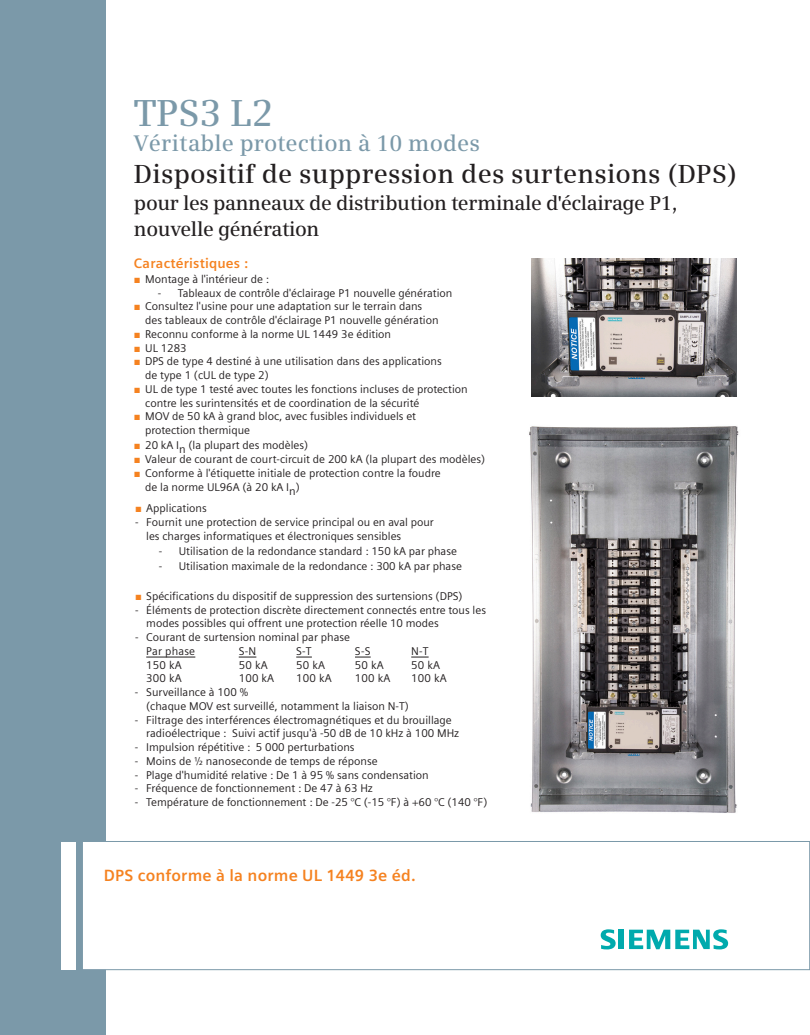
<style>
.page{position:relative;width:810px;height:1035px;background:#fff}
.page>*{position:absolute;margin:0;border:0;box-sizing:border-box;transform-origin:0 0}
.t1{font:600 37.5px "Siemens Serif OT";letter-spacing:-.005em;color:#7b99a9}
.t2{font:600 26.25px "Siemens Serif";letter-spacing:.005em;color:#231f20}
.t3{font:600 22.5px "Siemens Serif OT";letter-spacing:.005em;color:#7b99a9}
.t4{font:600 20px/26.2px "Siemens Serif OT";letter-spacing:-.02em;color:#231f20}
.t5{font:700 16.25px "Siemens Sans OT";letter-spacing:.01em;color:#f58220}
.t6{font:700 13.75px "Siemens Sans OT";letter-spacing:.015em;color:#f58220}
.t7{font:11.25px/13.8px "Siemens Sans OT";color:#231f20}
.s1{font-family:"Arial";color:#f58220}
</style>
<div class="page">
<div style="left:0;top:0;width:106px;height:1035px;background:#7b99a9"></div>
<div style="left:61px;top:842px;width:15px;height:127px;background:#fff"></div>
<svg style="left:83px;top:841px;width:727px;height:129px"></svg>
<svg style="left:601px;top:929px;width:15px;height:20px"></svg>
<div style="left:619px;top:930px;width:5px;height:19px;background:#00aaad"></div>
<svg style="left:629px;top:929px;width:99px;height:20px"></svg>
<hr style="left:146px;top:657px;width:49px;height:1px;background:#231f20">
<svg style="left:239px;top:657px;width:17px;height:1px"></svg>
<svg style="left:296px;top:657px;width:16px;height:1px"></svg>
<svg style="left:355px;top:657px;width:16px;height:1px"></svg>
<svg style="left:411px;top:657px;width:18px;height:1px"></svg>
<img style="left:531px;top:258px;width:206px;height:138px">
<img style="left:529px;top:426px;width:210px;height:387px">
<h1 class="t1" style="left:134px;top:91px;width:141px">TPS3 L2</h1>
<h3 class="t3" style="left:134px;top:130px;width:348px">Véritable protection à 10 modes</h3>
<h2 class="t2" style="left:134px;top:159px;width:605px">Dispositif de suppression des surtensions (DPS)</h2>
<h3 class="t4" style="left:134px;top:189px;width:545px">pour les panneaux de distribution terminale d'éclairage P1, nouvelle génération</h3>
<p class="t6" style="left:134px;top:255px;width:116px">Caractéristiques :</p>
<p class="t7" style="left:134px;top:272px;width:137px"><span class="s1">■</span> Montage à l'intérieur de :</p>
<p class="t7" style="left:158px;top:286px;width:296px">- Tableaux de contrôle d'éclairage P1 nouvelle génération</p>
<p class="t7" style="left:145px;top:300px;width:295px;text-indent:-11px"><span class="s1">■</span> Consultez l'usine pour une adaptation sur le terrain dans des tableaux de contrôle d'éclairage P1 nouvelle génération</p>
<p class="t7" style="left:134px;top:327px;width:259px"><span class="s1">■</span> Reconnu conforme à la norme UL 1449 3e édition</p>
<p class="t7" style="left:134px;top:341px;width:54px"><span class="s1">■</span> UL 1283</p>
<p class="t7" style="left:145px;top:355px;width:298px;text-indent:-11px"><span class="s1">■</span> DPS de type 4 destiné à une utilisation dans des applications de type 1 (cUL de type 2)</p>
<p class="t7" style="left:145px;top:382px;width:324px;text-indent:-11px"><span class="s1">■</span> UL de type 1 testé avec toutes les fonctions incluses de protection contre les surintensités et de coordination de la sécurité</p>
<p class="t7" style="left:145px;top:410px;width:272px;text-indent:-11px"><span class="s1">■</span> MOV de 50 kA à grand bloc, avec fusibles individuels et protection thermique</p>
<p class="t7" style="left:134px;top:438px;width:176px"><span class="s1">■</span> 20 kA In (la plupart des modèles)</p>
<p class="t7" style="left:134px;top:452px;width:353px"><span class="s1">■</span> Valeur de courant de court-circuit de 200 kA (la plupart des modèles)</p>
<p class="t7" style="left:145px;top:465px;width:297px;line-height:15px;text-indent:-11px"><span class="s1">■</span> Conforme à l'étiquette initiale de protection contre la foudre de la norme UL96A (à 20 kA In)</p>
<p class="t7" style="left:135px;top:502px;width:73px"><span class="s1">■</span> Applications</p>
<p class="t7" style="left:146px;top:516px;width:289px;text-indent:-11px">- Fournit une protection de service principal ou en aval pour les charges informatiques et électroniques sensibles</p>
<p class="t7" style="left:159px;top:544px;width:300px">- Utilisation de la redondance standard : 150 kA par phase</p>
<p class="t7" style="left:159px;top:559px;width:305px">- Utilisation maximale de la redondance : 300 kA par phase</p>
<p class="t7" style="left:135px;top:589px;width:329px"><span class="s1">■</span> Spécifications du dispositif de suppression des surtensions (DPS)</p>
<p class="t7" style="left:146px;top:603px;width:341px;text-indent:-11px">- Éléments de protection discrète directement connectés entre tous les modes possibles qui offrent une protection réelle 10 modes</p>
<p class="t7" style="left:146px;top:631px;width:205px;text-indent:-11px">- Courant de surtension nominal par phase<br>Par phase</p>
<p class="t7" style="left:239px;top:644px;width:19px">S-N</p>
<p class="t7" style="left:296px;top:644px;width:17px">S-T</p>
<p class="t7" style="left:355px;top:644px;width:17px">S-S</p>
<p class="t7" style="left:411px;top:644px;width:19px">N-T</p>
<p class="t7" style="left:146px;top:658px;width:37px">150 kA</p>
<p class="t7" style="left:239px;top:658px;width:30px">50 kA</p>
<p class="t7" style="left:296px;top:658px;width:30px">50 kA</p>
<p class="t7" style="left:355px;top:658px;width:30px">50 kA</p>
<p class="t7" style="left:411px;top:658px;width:30px">50 kA</p>
<p class="t7" style="left:146px;top:672px;width:37px">300 kA</p>
<p class="t7" style="left:239px;top:672px;width:37px">100 kA</p>
<p class="t7" style="left:296px;top:672px;width:37px">100 kA</p>
<p class="t7" style="left:355px;top:672px;width:37px">100 kA</p>
<p class="t7" style="left:411px;top:672px;width:37px">100 kA</p>
<p class="t7" style="left:146px;top:685px;width:264px;text-indent:-11px">- Surveillance à 100 %<br>(chaque MOV est surveillé, notamment la liaison N-T)</p>
<p class="t7" style="left:146px;top:713px;width:315px;text-indent:-11px">- Filtrage des interférences électromagnétiques et du brouillage radioélectrique : Suivi actif jusqu'à -50 dB de 10 kHz à 100 MHz</p>
<p class="t7" style="left:135px;top:740px;width:221px">- Impulsion répétitive : 5 000 perturbations</p>
<p class="t7" style="left:135px;top:754px;width:244px">- Moins de ½ nanoseconde de temps de réponse</p>
<p class="t7" style="left:135px;top:768px;width:295px">- Plage d'humidité relative : De 1 à 95 % sans condensation</p>
<p class="t7" style="left:135px;top:782px;width:239px">- Fréquence de fonctionnement : De 47 à 63 Hz</p>
<p class="t7" style="left:135px;top:795px;width:354px">- Température de fonctionnement : De -25 °C (-15 °F) à +60 °C (140 °F)</p>
<h3 class="t5" style="left:104px;top:867px;width:313px">DPS conforme à la norme UL 1449 3e éd.</h3>
</div>
